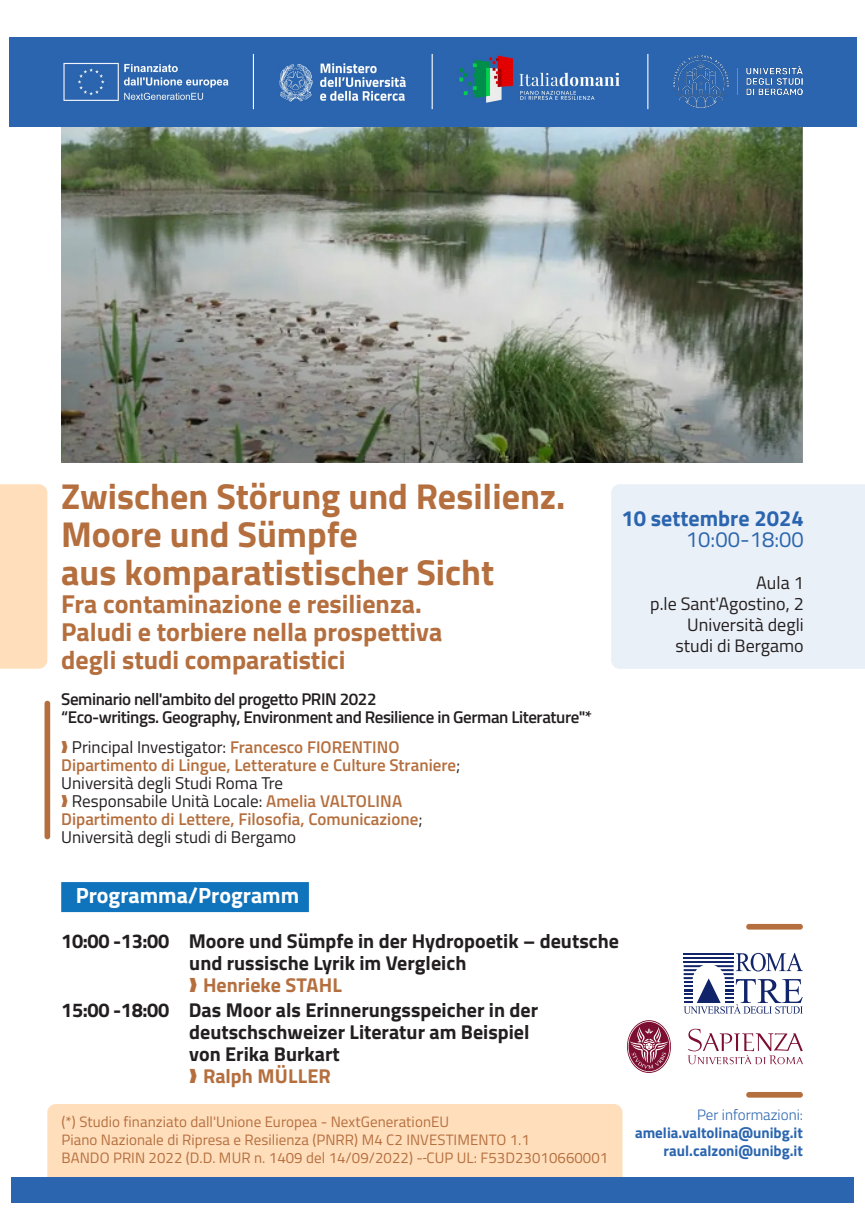
<style>
.page{position:relative;width:865px;height:1214px;background:#fff}
.page>*{position:absolute;margin:0;border:0;box-sizing:border-box;transform-origin:0 0}
.t1{font:700 36px/38px "Titillium Web";color:#b56f3e}
.t2{font:700 26px "Titillium Web";color:#b56f3e}
.t3{font:700 22px "Titillium Web";color:#fff}
.t4{font:700 22px "Titillium Web";color:#2b65af}
.t5{font:22px "Titillium Web";color:#2b65af}
.t6{font:700 20px "Titillium Web";color:#231f20}
.t7{font:700 20px "Titillium Web";color:#b56f3e}
.t8{font:18px "Titillium Web";color:#231f20}
.t9{font:17px "Titillium Web";color:#231f20}
.t10{font:600 17px "Titillium Web";letter-spacing:-.025em;color:#231f20}
.t11{font:600 17px "Titillium Web";color:#b56f3e}
.t12{font:15px "Titillium Web";letter-spacing:.005em;color:#b56f3e}
.t13{font:700 15px "Titillium Web";color:#2b65af}
.t14{font:300 15px "Titillium Web";color:#2b65af}
.s1{font-weight:600;color:#b56f3e}
.s2{font-weight:400;color:#231f20}
</style>
<div class="page">
<img style="left:61px;top:126px;width:742px;height:336px">
<div style="left:45px;top:700px;width:5px;height:139px;background:#b56f3e;border-radius:3px"></div>
<div style="left:61px;top:882px;width:248px;height:30px;background:#1074bc"></div>
<div style="left:611px;top:484px;width:254px;height:184px;background:#eaf0f7"></div>
<div style="left:9px;top:37px;width:847px;height:89px;background:#2b65af"></div>
<img style="left:673px;top:56px;width:129px;height:51px">
<img style="left:63px;top:62px;width:166px;height:39px">
<img style="left:279px;top:63px;width:127px;height:39px">
<img style="left:459px;top:55px;width:161px;height:48px">
<hr style="left:253px;top:54px;width:1px;height:55px;background:#fff">
<hr style="left:431px;top:54px;width:2px;height:55px;background:#fff">
<hr style="left:647px;top:54px;width:1px;height:55px;background:#fff">
<div style="left:0;top:484px;width:47px;height:184px;background:#ffdebc"></div>
<div style="left:47px;top:1103px;width:575px;height:84px;background:#ffdebc;border-radius:9px"></div>
<div style="left:11px;top:1176px;width:842px;height:26px;background:#2b65af"></div>
<svg style="left:627px;top:1021px;width:43px;height:50px"></svg>
<svg style="left:687px;top:1028px;width:116px;height:36px"></svg>
<svg style="left:683px;top:952px;width:120px;height:61px"></svg>
<div style="left:746px;top:923px;width:57px;height:6px;background:#b56f3e;border-radius:3px"></div>
<div style="left:746px;top:1091px;width:57px;height:6px;background:#b56f3e;border-radius:3px"></div>
<p class="t1" style="left:61px;top:475px;width:506px">Zwischen Störung und Resilienz.<br>Moore und Sümpfe</p>
<p class="t1" style="left:61px;top:551px;width:434px">aus komparatistischer Sicht</p>
<p class="t2" style="left:61px;top:584px;width:362px">Fra contaminazione e resilienza.</p>
<p class="t2" style="left:61px;top:612px;width:382px">Paludi e torbiere nella prospettiva</p>
<p class="t2" style="left:61px;top:640px;width:286px">degli studi comparatistici</p>
<p class="t10" style="left:61px;top:686px;width:317px">Seminario nell'ambito del progetto PRIN 2022</p>
<p class="t10" style="left:61px;top:704px;width:532px">“Eco-writings. Geography, Environment and Resilience in German Literature"*</p>
<p class="t9" style="left:72px;top:734px;width:329px">Principal Investigator: <span class="s1">Francesco FIORENTINO</span></p>
<p class="t11" style="left:61px;top:752px;width:400px">Dipartimento di Lingue, Letterature e Culture Straniere<span class="s2">;</span></p>
<p class="t9" style="left:61px;top:770px;width:223px">Università degli Studi Roma Tre</p>
<p class="t9" style="left:72px;top:788px;width:332px">Responsabile Unità Locale: <span class="s1">Amelia VALTOLINA</span></p>
<p class="t11" style="left:61px;top:806px;width:363px">Dipartimento di Lettere, Filosofia, Comunicazione<span class="s2">;</span></p>
<p class="t9" style="left:61px;top:824px;width:236px">Università degli studi di Bergamo</p>
<p class="t4" style="left:621px;top:501px;width:184px">10 settembre 2024</p>
<p class="t5" style="left:686px;top:523px;width:119px">10:00-18:00</p>
<p class="t8" style="left:756px;top:569px;width:49px">Aula 1</p>
<p class="t8" style="left:650px;top:590px;width:155px">p.le Sant'Agostino, 2</p>
<p class="t8" style="left:687px;top:611px;width:118px">Università degli</p>
<p class="t8" style="left:675px;top:632px;width:130px">studi di Bergamo</p>
<p class="t3" style="left:76px;top:878px;width:225px">Programma/Programm</p>
<p class="t6" style="left:61px;top:925px;width:559px">10:00 -13:00 Moore und Sümpfe in der Hydropoetik – deutsche</p>
<p class="t6" style="left:189px;top:947px;width:278px">und russische Lyrik im Vergleich</p>
<p class="t7" style="left:203px;top:969px;width:140px">Henrieke STAHL</p>
<p class="t6" style="left:61px;top:994px;width:478px">15:00 -18:00 Das Moor als Erinnerungsspeicher in der</p>
<p class="t6" style="left:189px;top:1016px;width:342px">deutschschweizer Literatur am Beispiel</p>
<p class="t6" style="left:189px;top:1038px;width:152px">von Erika Burkart</p>
<p class="t7" style="left:203px;top:1060px;width:129px">Ralph MÜLLER</p>
<p class="t12" style="left:62px;top:1111px;width:389px">(*) Studio finanziato dall'Unione Europea - NextGenerationEU</p>
<p class="t12" style="left:62px;top:1129px;width:470px">Piano Nazionale di Ripresa e Resilienza (PNRR) M4 C2 INVESTIMENTO 1.1</p>
<p class="t12" style="left:62px;top:1147px;width:548px">BANDO PRIN 2022 (D.D. MUR n. 1409 del 14/09/2022) - CUP UL: F53D23010660001</p>
<p class="t14" style="left:697px;top:1103px;width:107px">Per informazioni:</p>
<p class="t13" style="left:635px;top:1120px;width:169px">amelia.valtolina@unibg.it</p>
<p class="t13" style="left:663px;top:1138px;width:141px">raul.calzoni@unibg.it</p>
</div>
